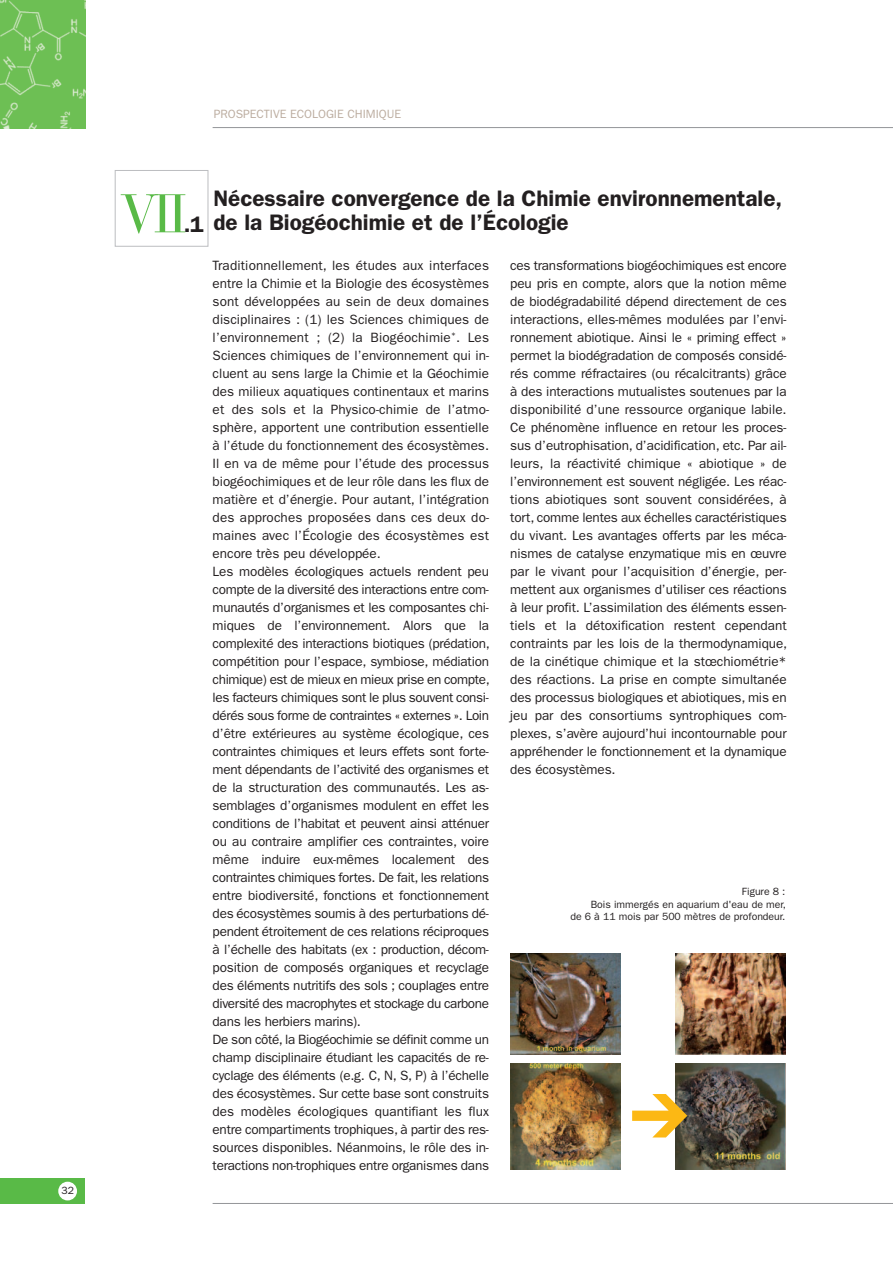
<style>
.page{position:relative;width:893px;height:1263px;background:#fff}
.page>*{position:absolute;margin:0;border:0;box-sizing:border-box;transform-origin:0 0}
.t1{font:54px "Bauer Bodoni";color:#59ba47}
.t2{font:600 22.5px/24px "Franklin Gothic";color:#231f20}
.t3{font:13.5px/18px "Franklin Gothic";letter-spacing:-.01em;color:#231f20}
.t4{font:12px "Franklin Gothic";color:#bcada0}
.t5{font:10.5px/12.6px "Franklin Gothic";color:#231f20;text-align:right}
</style>
<div class="page">
<hr style="left:213px;top:127px;width:680px;height:1px;background:#939598">
<hr style="left:213px;top:1203px;width:680px;height:1px;background:#939598">
<img style="left:0;top:0;width:85px;height:129px">
<div style="left:0;top:1178px;width:85px;height:25px;background:#59ba47"></div>
<div style="left:58px;top:1182px;width:19px;height:18px;background:#fff;border-radius:50%"></div>
<div style="left:115px;top:170px;width:93px;height:77px;border:1px solid #bcbdc0"></div>
<img style="left:510px;top:953px;width:110px;height:101px">
<img style="left:510px;top:1063px;width:110px;height:106px">
<img style="left:675px;top:953px;width:110px;height:101px">
<img style="left:675px;top:1063px;width:110px;height:106px">
<svg style="left:632px;top:1094px;width:55px;height:43px"></svg>
<p class="t5" style="left:62px;top:1185px;width:14px">32</p>
<p class="t4" style="left:214px;top:110px;width:189px">PROSPECTIVE ECOLOGIE CHIMIQUE</p>
<h1 class="t1" style="left:120px;top:194px;width:68px">VII</h1>
<h2 class="t2" style="left:184px;top:214px;width:21px">.1</h2>
<h2 class="t2" style="left:213px;top:188px;width:570px">Nécessaire convergence de la Chimie environnementale, de la Biogéochimie et de l’Écologie</h2>
<p class="t3" style="left:213px;top:257px;width:279px">Traditionnellement, les études aux interfaces entre la Chimie et la Biologie des écosystèmes sont développées au sein de deux domaines disciplinaires : (1) les Sciences chimiques de l’environnement ; (2) la Biogéochimie<sup>*</sup>. Les Sciences chimiques de l’environnement qui in&shy;cluent au sens large la Chimie et la Géochimie des milieux aquatiques continentaux et marins et des sols et la Physico-chimie de l’atmo&shy;sphère, apportent une contribution essentielle à l’étude du fonctionnement des écosystèmes.<br>Il en va de même pour l’étude des processus biogéochimiques et de leur rôle dans les flux de matière et d’énergie. Pour autant, l’intégration des approches proposées dans ces deux do&shy;maines avec l’Écologie des écosystèmes est encore très peu développée.<br>Les modèles écologiques actuels rendent peu compte de la diversité des interactions entre com&shy;munautés d’organismes et les composantes chi&shy;miques de l’environnement. Alors que la complexité des interactions biotiques (prédation, compétition pour l’espace, symbiose, médiation chimique) est de mieux en mieux prise en compte, les facteurs chimiques sont le plus souvent consi&shy;dérés sous forme de contraintes « externes ». Loin d’être extérieures au système écologique, ces contraintes chimiques et leurs effets sont forte&shy;ment dépendants de l’activité des organismes et de la structuration des communautés. Les as&shy;semblages d’organismes modulent en effet les conditions de l’habitat et peuvent ainsi atténuer ou au contraire amplifier ces contraintes, voire même induire eux-mêmes localement des contraintes chimiques fortes. De fait, les relations entre biodiversité, fonctions et fonctionnement des écosystèmes soumis à des perturbations dé&shy;pendent étroitement de ces relations réciproques à l’échelle des habitats (ex : production, décom&shy;position de composés organiques et recyclage des éléments nutritifs des sols ; couplages entre diversité des macrophytes et stockage du carbone dans les herbiers marins).<br>De son côté, la Biogéochimie se définit comme un champ disciplinaire étudiant les capacités de re&shy;cyclage des éléments (e.g. C, N, S, P) à l’échelle des écosystèmes. Sur cette base sont construits des modèles écologiques quantifiant les flux entre compartiments trophiques, à partir des res&shy;sources disponibles. Néanmoins, le rôle des in&shy;teractions non-trophiques entre organismes dans</p>
<p class="t3" style="left:510px;top:257px;width:279px;text-align:justify">ces transformations biogéochimiques est encore peu pris en compte, alors que la notion même de biodégradabilité dépend directement de ces interactions, elles-mêmes modulées par l’envi&shy;ronnement abiotique. Ainsi le « priming effect » permet la biodégradation de composés considé&shy;rés comme réfractaires (ou récalcitrants) grâce à des interactions mutualistes soutenues par la disponibilité d’une ressource organique labile.<br>Ce phénomène influence en retour les proces&shy;sus d’eutrophisation, d’acidification, etc. Par ail&shy;leurs, la réactivité chimique « abiotique » de l’environnement est souvent négligée. Les réac&shy;tions abiotiques sont souvent considérées, à tort, comme lentes aux échelles caractéristiques du vivant. Les avantages offerts par les méca&shy;nismes de catalyse enzymatique mis en œuvre par le vivant pour l’acquisition d’énergie, per&shy;mettent aux organismes d’utiliser ces réactions à leur profit. L’assimilation des éléments essen&shy;tiels et la détoxification restent cependant contraints par les lois de la thermodynamique, de la cinétique chimique et la stœchiométrie* des réactions. La prise en compte simultanée des processus biologiques et abiotiques, mis en jeu par des consortiums syntrophiques com&shy;plexes, s’avère aujourd’hui incontournable pour appréhender le fonctionnement et la dynamique des écosystèmes.</p>
<p class="t5" style="left:570px;top:886px;width:217px">Figure 8 :<br>Bois immergés en aquarium d'eau de mer,<br>de 6 à 11 mois par 500 mètres de profondeur.</p>
</div>
